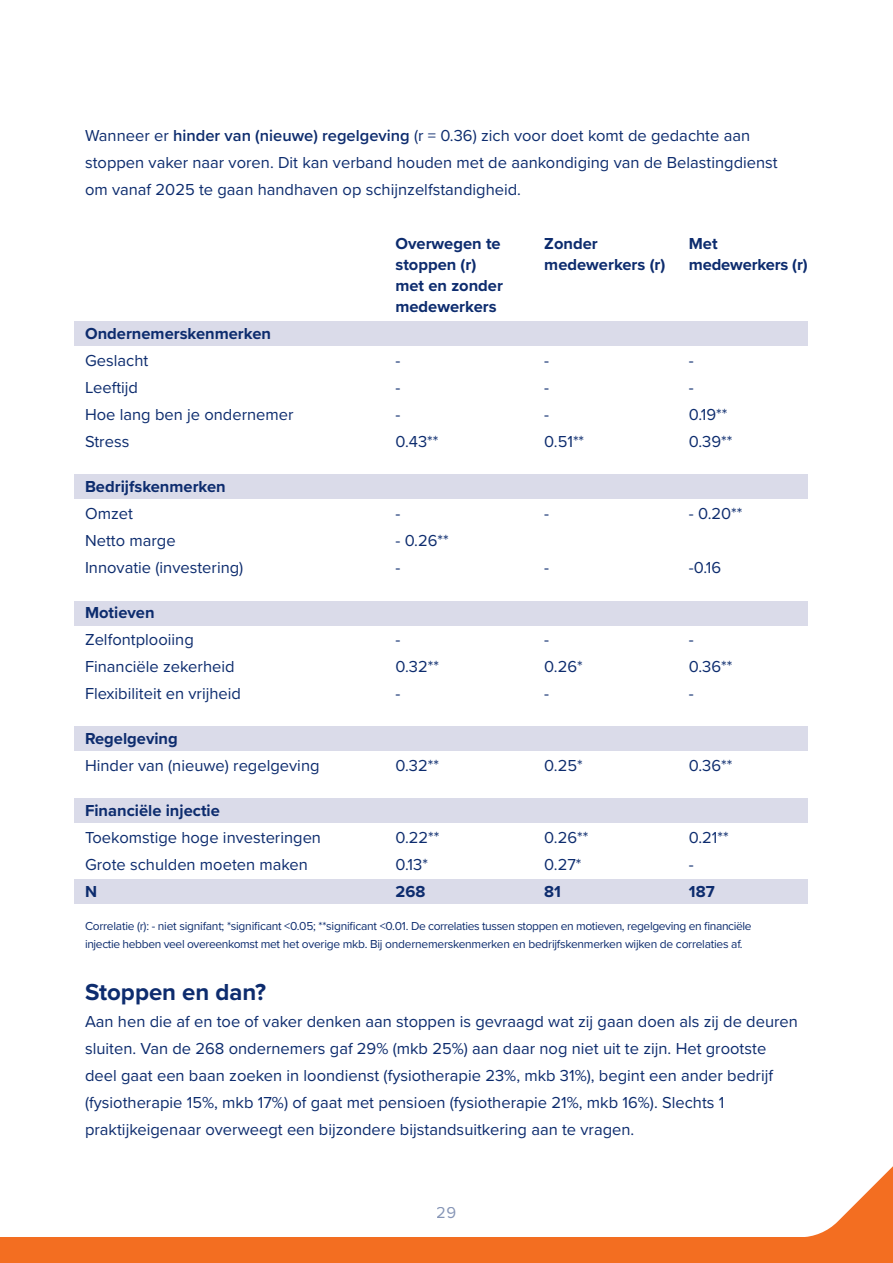
<style>
.page{position:relative;width:893px;height:1263px;background:#fff}
.page>*{position:absolute;margin:0;border:0;box-sizing:border-box;transform-origin:0 0}
.t1{font:700 24px "Proxima Nova";letter-spacing:-.005em;color:#0d2c6e}
.t2{font:16.5px/27px "Proxima Nova";color:#0d2c6e}
.t3{font:700 16.5px/21px "Proxima Nova";color:#0d2c6e}
.t4{font:12px/18px "Proxima Nova";letter-spacing:-.02em;color:#0d2c6e}
.s1{font-weight:600}
</style>
<div class="page">
<div style="left:74px;top:321px;width:734px;height:25px;background:#dadbe9"></div>
<div style="left:74px;top:474px;width:734px;height:25px;background:#dadbe9"></div>
<div style="left:74px;top:601px;width:734px;height:25px;background:#dadbe9"></div>
<div style="left:74px;top:798px;width:734px;height:25px;background:#dadbe9"></div>
<div style="left:74px;top:726px;width:734px;height:25px;background:#dadbe9"></div>
<div style="left:74px;top:879px;width:734px;height:25px;background:#dadbe9"></div>
<div style="left:0;top:1237px;width:893px;height:26px;background:#f36e21"></div>
<svg style="left:805px;top:1166px;width:88px;height:71px"></svg>
<p class="t2" style="left:85px;top:121px;width:694px">Wanneer er <span class="s1">hinder van (nieuwe) regelgeving</span> (r = 0.36) zich voor doet komt de gedachte aan stoppen vaker naar voren. Dit kan verband houden met de aankondiging van de Belastingdienst om vanaf 2025 te gaan handhaven op schijnzelfstandigheid.</p>
<p class="t3" style="left:395px;top:232px;width:107px">Overwegen te</p>
<p class="t3" style="left:544px;top:232px;width:55px">Zonder</p>
<p class="t3" style="left:689px;top:232px;width:30px">Met</p>
<p class="t3" style="left:395px;top:253px;width:82px">stoppen (r)</p>
<p class="t3" style="left:544px;top:253px;width:123px">medewerkers (r)</p>
<p class="t3" style="left:689px;top:253px;width:120px">medewerkers (r)</p>
<p class="t3" style="left:395px;top:274px;width:109px">met en zonder medewerkers</p>
<p class="t3" style="left:85px;top:322px;width:188px">Ondernemerskenmerken</p>
<p class="t2" style="left:85px;top:346px;width:65px">Geslacht</p>
<p class="t2" style="left:395px;top:346px;width:6px">-</p>
<p class="t2" style="left:544px;top:346px;width:6px">-</p>
<p class="t2" style="left:689px;top:346px;width:6px">-</p>
<p class="t2" style="left:85px;top:373px;width:55px">Leeftijd</p>
<p class="t2" style="left:395px;top:373px;width:6px">-</p>
<p class="t2" style="left:544px;top:373px;width:6px">-</p>
<p class="t2" style="left:689px;top:373px;width:6px">-</p>
<p class="t2" style="left:85px;top:400px;width:210px">Hoe lang ben je ondernemer</p>
<p class="t2" style="left:395px;top:400px;width:6px">-</p>
<p class="t2" style="left:544px;top:400px;width:6px">-</p>
<p class="t2" style="left:689px;top:400px;width:40px">0.19**</p>
<p class="t2" style="left:85px;top:427px;width:46px">Stress</p>
<p class="t2" style="left:395px;top:427px;width:44px">0.43**</p>
<p class="t2" style="left:544px;top:427px;width:41px">0.51**</p>
<p class="t2" style="left:689px;top:427px;width:45px">0.39**</p>
<p class="t3" style="left:85px;top:475px;width:142px">Bedrijfskenmerken</p>
<p class="t2" style="left:85px;top:499px;width:49px">Omzet</p>
<p class="t2" style="left:395px;top:499px;width:6px">-</p>
<p class="t2" style="left:544px;top:499px;width:6px">-</p>
<p class="t2" style="left:689px;top:499px;width:55px">- 0.20**</p>
<p class="t2" style="left:85px;top:526px;width:92px">Netto marge</p>
<p class="t2" style="left:395px;top:526px;width:55px">- 0.26**</p>
<p class="t2" style="left:85px;top:553px;width:160px">Innovatie (investering)</p>
<p class="t2" style="left:395px;top:553px;width:6px">-</p>
<p class="t2" style="left:544px;top:553px;width:6px">-</p>
<p class="t2" style="left:689px;top:553px;width:34px">-0.16</p>
<p class="t3" style="left:85px;top:601px;width:71px">Motieven</p>
<p class="t2" style="left:85px;top:625px;width:110px">Zelfontplooiing</p>
<p class="t2" style="left:395px;top:625px;width:6px">-</p>
<p class="t2" style="left:544px;top:625px;width:6px">-</p>
<p class="t2" style="left:689px;top:625px;width:6px">-</p>
<p class="t2" style="left:85px;top:652px;width:151px">Financiële zekerheid</p>
<p class="t2" style="left:395px;top:652px;width:45px">0.32**</p>
<p class="t2" style="left:544px;top:652px;width:40px">0.26*</p>
<p class="t2" style="left:689px;top:652px;width:45px">0.36**</p>
<p class="t2" style="left:85px;top:679px;width:158px">Flexibiliteit en vrijheid</p>
<p class="t2" style="left:395px;top:679px;width:6px">-</p>
<p class="t2" style="left:544px;top:679px;width:6px">-</p>
<p class="t2" style="left:689px;top:679px;width:6px">-</p>
<p class="t3" style="left:85px;top:727px;width:94px">Regelgeving</p>
<p class="t2" style="left:85px;top:751px;width:236px">Hinder van (nieuwe) regelgeving</p>
<p class="t2" style="left:395px;top:751px;width:45px">0.32**</p>
<p class="t2" style="left:544px;top:751px;width:40px">0.25*</p>
<p class="t2" style="left:689px;top:751px;width:45px">0.36**</p>
<p class="t3" style="left:85px;top:799px;width:136px">Financiële injectie</p>
<p class="t2" style="left:85px;top:823px;width:238px">Toekomstige hoge investeringen</p>
<p class="t2" style="left:395px;top:823px;width:46px">0.22**</p>
<p class="t2" style="left:544px;top:823px;width:46px">0.26**</p>
<p class="t2" style="left:689px;top:823px;width:41px">0.21**</p>
<p class="t2" style="left:85px;top:850px;width:224px">Grote schulden moeten maken</p>
<p class="t2" style="left:395px;top:850px;width:34px">0.13*</p>
<p class="t2" style="left:544px;top:850px;width:39px">0.27*</p>
<p class="t2" style="left:689px;top:850px;width:6px">-</p>
<p class="t3" style="left:85px;top:880px;width:14px">N</p>
<p class="t3" style="left:395px;top:880px;width:31px">268</p>
<p class="t3" style="left:544px;top:880px;width:18px">81</p>
<p class="t3" style="left:689px;top:880px;width:27px">187</p>
<p class="t4" style="left:85px;top:916px;width:668px">Correlatie (r): - niet signifant; *significant &lt;0.05; **significant &lt;0.01. De correlaties tussen stoppen en motieven, regelgeving en financiële injectie hebben veel overeenkomst met het overige mkb. Bij ondernemerskenmerken en bedrijfskenmerken wijken de correlaties af.</p>
<h1 class="t1" style="left:85px;top:974px;width:183px">Stoppen en dan?</h1>
<p class="t2" style="left:85px;top:1007px;width:714px">Aan hen die af en toe of vaker denken aan stoppen is gevraagd wat zij gaan doen als zij de deuren sluiten. Van de 268 ondernemers gaf 29% (mkb 25%) aan daar nog niet uit te zijn. Het grootste deel gaat een baan zoeken in loondienst (fysiotherapie 23%, mkb 31%), begint een ander bedrijf (fysiotherapie 15%, mkb 17%) of gaat met pensioen (fysiotherapie 21%, mkb 16%). Slechts 1 praktijkeigenaar overweegt een bijzondere bijstandsuitkering aan te vragen.</p>
<p class="t2" style="left:437px;top:1198px;width:21px">29</p>
</div>
